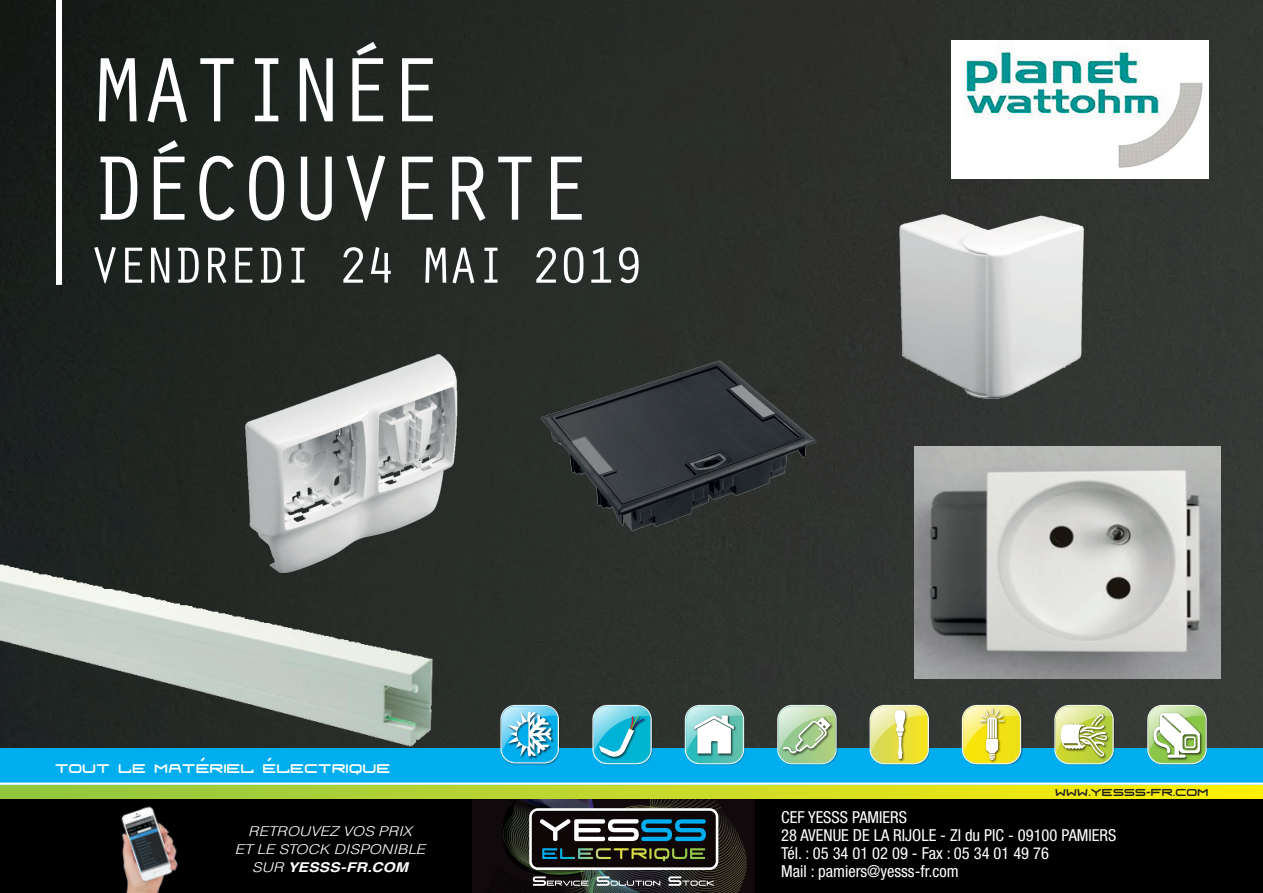
<style>
.page{position:relative;width:1263px;height:893px;background:#fff}
.page>*{position:absolute;margin:0;border:0;box-sizing:border-box;transform-origin:0 0}
.t1{font:94.5px/98.4px "Orator Std";letter-spacing:-.075em;color:#fff}
.t2{font:52.5px "Orator Std";letter-spacing:-.075em;color:#fff}
.t3{font:30px "Fraulein EXC2";color:#fff}
.t4{font:24px "Fraulein EXC2";color:#231f20}
.t5{font:condensed 16.5px/18px "Helvetica Neue LT Std";color:#fff}
.t6{font:italic 300 13.5px/18px "Helvetica";letter-spacing:.005em;color:#fff;text-align:center;scale:1.15 1}
.s1{font-weight:700}
</style>
<div class="page">
<img style="left:0;top:0;width:1263px;height:748px">
<div style="left:0;top:798px;width:1263px;height:95px;background:#000"></div>
<img style="left:472px;top:798px;width:283px;height:95px">
<svg style="left:459px;top:785px;width:804px;height:13px;background:#d9e01d"></svg>
<div style="left:0;top:748px;width:1263px;height:36px;background:#00aeef"></div>
<hr style="left:0;top:782px;width:1263px;height:3px;background:#fff">
<svg style="left:529px;top:808px;width:189px;height:62px"></svg>
<div style="left:532px;top:811px;width:184px;height:56px;background:#0e0607;border-radius:6px"></div>
<svg style="left:539px;top:819px;width:167px;height:22px"></svg>
<svg style="left:542px;top:848px;width:163px;height:13px"></svg>
<img style="left:79px;top:798px;width:126px;height:95px">
<svg style="left:533px;top:876px;width:55px;height:10px"></svg>
<svg style="left:597px;top:876px;width:63px;height:10px"></svg>
<svg style="left:668px;top:876px;width:46px;height:10px"></svg>
<img style="left:592px;top:704px;width:62px;height:61px">
<svg style="left:592px;top:705px;width:60px;height:59px;background:#49bdd4"></svg>
<img style="left:500px;top:704px;width:61px;height:61px">
<svg style="left:500px;top:705px;width:59px;height:58px"></svg>
<img style="left:1054px;top:704px;width:62px;height:61px">
<svg style="left:1054px;top:705px;width:60px;height:59px"></svg>
<img style="left:684px;top:704px;width:63px;height:61px">
<svg style="left:685px;top:705px;width:59px;height:59px"></svg>
<img style="left:961px;top:704px;width:63px;height:61px">
<svg style="left:962px;top:705px;width:59px;height:59px;background:#e4de5e"></svg>
<img style="left:1146px;top:704px;width:63px;height:61px">
<svg style="left:1147px;top:705px;width:60px;height:59px"></svg>
<img style="left:777px;top:704px;width:62px;height:61px">
<svg style="left:777px;top:705px;width:60px;height:59px;background:#aacca4"></svg>
<img style="left:869px;top:704px;width:63px;height:61px">
<svg style="left:870px;top:705px;width:59px;height:59px;background:#dfde72"></svg>
<div style="left:56px;top:0;width:6px;height:285px;background:#fff"></div>
<img style="left:951px;top:41px;width:258px;height:138px">
<img style="left:230px;top:346px;width:242px;height:234px">
<img style="left:533px;top:301px;width:290px;height:251px">
<img style="left:889px;top:204px;width:202px;height:200px">
<img style="left:0;top:473px;width:459px;height:325px">
<img style="left:914px;top:446px;width:306px;height:233px">
<h1 class="t1" style="left:89px;top:36px;width:505px">MATINÉE<br>DÉCOUVERTE</h1>
<h2 class="t2" style="left:89px;top:228px;width:557px">VENDREDI 24 MAI 2019</h2>
<h3 class="t3" style="left:54px;top:755px;width:337px">Tout le matériel électrique</h3>
<p class="t6" style="left:235px;top:822px;width:167px">RETROUVEZ VOS PRIX<br>ET LE STOCK DISPONIBLE<br>SUR <span class="s1">YESSS-FR.COM</span></p>
<h3 class="t4" style="left:1054px;top:781px;width:155px">www.yesss-fr.com</h3>
<p class="t5" style="left:781px;top:808px;width:337px">CEF YESSS PAMIERS<br>28 AVENUE DE LA RIJOLE - ZI du PIC - 09100 PAMIERS<br>Tél. : 05 34 01 02 09 - Fax : 05 34 01 49 76<br>Mail : pamiers@yesss-fr.com</p>
</div>
